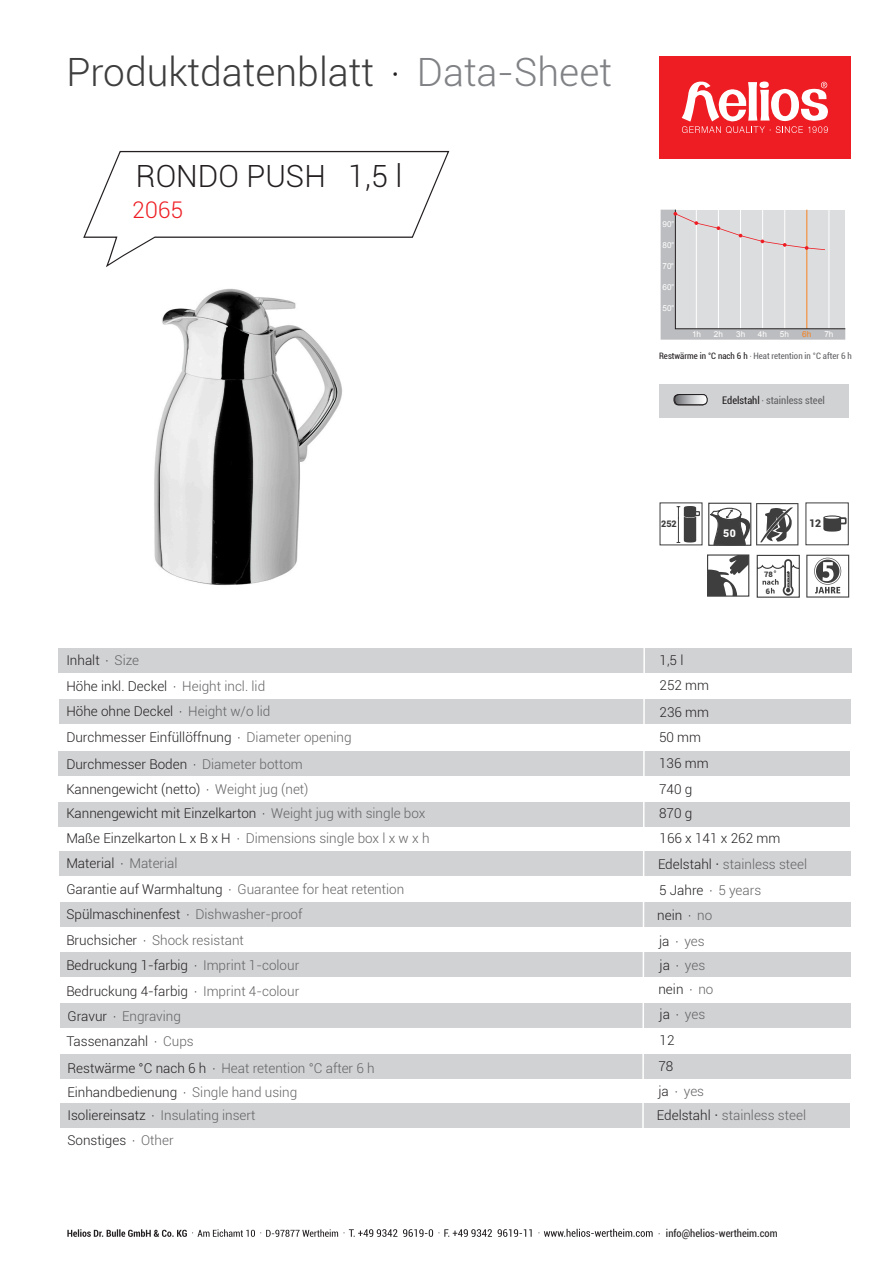
<style>
.page{position:relative;width:893px;height:1263px;background:#fff}
.page>*{position:absolute;margin:0;border:0;box-sizing:border-box;transform-origin:0 0}
.t1{font:300 39px "Roboto";color:#3e3e3f}
.t2{font:300 30.6px "Roboto";color:#231f20}
.t3{font:300 22.95px "Roboto";color:#ee1d23}
.t4{font:300 13.5px "Roboto";color:#231f20}
.t5{font:300 13.5px "Roboto";color:#636366}
.t6{font:condensed 10.5px "Roboto";color:#231f20}
.t7{font:condensed 10.5px "Roboto";color:#636366}
.t8{font:900 10.5px "Roboto";color:#fff}
.t9{font:900 10.5px "Roboto";color:#3e3e3f}
.t10{font:900 9px "Roboto";color:#3e3e3f}
.t11{font:condensed 8.85px "Roboto";color:#636366}
.t12{font:8.25px "Arial";color:#fff}
.t13{font:8.25px "Arial";color:#f58220}
.t14{font:900 7.5px "Roboto";color:#3e3e3f}
.s1{font-family:"Myriad Pro";font-weight:400;color:#231f20}
.s2{color:#808285}
.s3{color:#231f20}
.s4{font-family:"Myriad Pro";font-stretch:normal;font-size:9px;color:#231f20}
.s5{font-family:"Myriad Pro";font-stretch:normal;color:#231f20}
.s6{font-family:"Myriad Pro";font-weight:400}
.s7{color:#636366}
.s8{font-family:"Arial";font-weight:400;color:#231f20}
.s9{font-family:"Arial";font-stretch:normal;font-size:9px}
</style>
<div class="page">
<svg style="left:67px;top:1229px;width:586px;height:8px"></svg>
<div style="left:659px;top:56px;width:191px;height:103px;background:#ee1d23"></div>
<svg style="left:682px;top:81px;width:146px;height:52px"></svg>
<div style="left:58px;top:648px;width:794px;height:24px;background:#d1d2d4"></div>
<div style="left:59px;top:699px;width:792px;height:25px;background:#d1d2d4"></div>
<div style="left:58px;top:751px;width:792px;height:25px;background:#d1d2d4"></div>
<div style="left:58px;top:802px;width:792px;height:24px;background:#d1d2d4"></div>
<div style="left:59px;top:851px;width:792px;height:25px;background:#d1d2d4"></div>
<div style="left:60px;top:902px;width:791px;height:25px;background:#d1d2d4"></div>
<div style="left:60px;top:952px;width:790px;height:25px;background:#d1d2d4"></div>
<div style="left:60px;top:1003px;width:790px;height:25px;background:#d1d2d4"></div>
<div style="left:60px;top:1054px;width:790px;height:25px;background:#d1d2d4"></div>
<div style="left:60px;top:1103px;width:790px;height:25px;background:#d1d2d4"></div>
<img style="left:154px;top:288px;width:188px;height:297px">
<div style="left:659px;top:384px;width:190px;height:34px;background:#d1d2d4"></div>
<svg style="left:641px;top:648px;width:5px;height:480px"></svg>
<svg style="left:83px;top:150px;width:367px;height:117px"></svg>
<svg style="left:677px;top:506px;width:23px;height:37px"></svg>
<div style="left:708px;top:503px;width:43px;height:43px;border:1px solid #3e3e3f"></div>
<svg style="left:709px;top:503px;width:89px;height:42px"></svg>
<div style="left:805px;top:502px;width:44px;height:43px;border:1px solid #3e3e3f"></div>
<svg style="left:823px;top:515px;width:24px;height:17px"></svg>
<svg style="left:756px;top:554px;width:44px;height:44px"></svg>
<svg style="left:675px;top:394px;width:32px;height:11px"></svg>
<div style="left:674px;top:394px;width:33px;height:11px;border:1px solid #231f20;border-radius:4px"></div>
<svg style="left:806px;top:555px;width:43px;height:43px"></svg>
<svg style="left:661px;top:209px;width:185px;height:131px;background:#d6d5d7"></svg>
<div style="left:707px;top:554px;width:42px;height:43px;border:1px solid #3e3e3f"></div>
<svg style="left:708px;top:555px;width:41px;height:41px"></svg>
<p class="t1" style="left:66px;top:45px;width:547px">Produktdatenblatt <span class="s1">.</span> <span class="s2">Data-Sheet</span></p>
<p class="t2" style="left:136px;top:155px;width:268px">RONDO PUSH 1,5 l</p>
<p class="t3" style="left:132px;top:194px;width:52px">2065</p>
<p class="t12" style="left:662px;top:219px;width:13px">90°</p>
<p class="t12" style="left:662px;top:240px;width:13px">80°</p>
<p class="t12" style="left:662px;top:261px;width:13px">70°</p>
<p class="t12" style="left:662px;top:282px;width:13px">60°</p>
<p class="t12" style="left:662px;top:302px;width:13px">50°</p>
<p class="t12" style="left:692px;top:329px;width:11px">1h</p>
<p class="t12" style="left:714px;top:329px;width:11px">2h</p>
<p class="t12" style="left:736px;top:329px;width:11px">3h</p>
<p class="t12" style="left:758px;top:329px;width:11px">4h</p>
<p class="t12" style="left:780px;top:329px;width:11px">5h</p>
<p class="t13" style="left:802px;top:329px;width:11px">6h</p>
<p class="t12" style="left:824px;top:329px;width:11px">7h</p>
<p class="t11" style="left:659px;top:350px;width:194px"><span class="s3">Restwärme in °C nach 6 h</span> <span class="s4">.</span> Heat retention in °C after 6 h</p>
<p class="t7" style="left:722px;top:393px;width:104px"><span class="s3">Edelstahl</span> <span class="s5">.</span> stainless steel</p>
<p class="t10" style="left:661px;top:518px;width:17px">252</p>
<p class="t8" style="left:723px;top:526px;width:14px">50</p>
<p class="t14" style="left:764px;top:569px;width:10px">78</p>
<p class="t14" style="left:766px;top:586px;width:6px">6</p>
<p class="t9" style="left:809px;top:515px;width:14px">12</p>
<p class="t4" style="left:66px;top:650px;width:74px">Inhalt <span class="s6">.</span> <span class="s7">Size</span></p>
<p class="t4" style="left:66px;top:676px;width:200px">Höhe inkl. Deckel <span class="s6">.</span> <span class="s7">Height incl. lid</span></p>
<p class="t4" style="left:66px;top:701px;width:206px">Höhe ohne Deckel <span class="s6">.</span> <span class="s7">Height w/o lid</span></p>
<p class="t4" style="left:659px;top:650px;width:25px">1,5 l</p>
<p class="t4" style="left:659px;top:676px;width:51px">252 mm</p>
<p class="t4" style="left:659px;top:703px;width:51px">236 mm</p>
<p class="t4" style="left:659px;top:728px;width:44px">50 mm</p>
<p class="t4" style="left:659px;top:754px;width:51px">136 mm</p>
<p class="t4" style="left:659px;top:780px;width:35px">740 g</p>
<p class="t4" style="left:659px;top:804px;width:35px">870 g</p>
<p class="t4" style="left:659px;top:829px;width:122px">166 x 141 x 262 mm</p>
<p class="t5" style="left:658px;top:855px;width:151px"><span class="s3">Edelstahl</span> <span class="s8">·</span> stainless steel</p>
<p class="t4" style="left:66px;top:728px;width:287px">Durchmesser Einfüllöffnung <span class="s6">.</span> <span class="s7">Diameter opening</span></p>
<p class="t4" style="left:66px;top:755px;width:238px">Durchmesser Boden <span class="s6">.</span> <span class="s7">Diameter bottom</span></p>
<p class="t4" style="left:66px;top:780px;width:244px">Kannengewicht (netto) <span class="s6">.</span> <span class="s7">Weight jug (net)</span></p>
<p class="t4" style="left:66px;top:804px;width:361px">Kannengewicht mit Einzelkarton <span class="s6">.</span> <span class="s7">Weight jug with single box</span></p>
<p class="t5" style="left:66px;top:829px;width:365px"><span class="s3">Maße Einzelkarton L x B x H</span> <span class="s1">.</span> Dimensions single box l x w x h</p>
<p class="t4" style="left:66px;top:854px;width:113px">Material <span class="s6">.</span> <span class="s7">Material</span></p>
<p class="t5" style="left:66px;top:880px;width:339px"><span class="s3">Garantie auf Warmhaltung</span> <span class="s1">.</span> Guarantee for heat retention</p>
<p class="t4" style="left:66px;top:905px;width:238px">Spülmaschinenfest <span class="s6">.</span> <span class="s7">Dishwasher-proof</span></p>
<p class="t5" style="left:66px;top:931px;width:179px"><span class="s3">Bruchsicher</span> <span class="s1">.</span> Shock resistant</p>
<p class="t4" style="left:66px;top:955px;width:234px">Bedruckung 1-farbig <span class="s6">.</span> <span class="s7">Imprint 1-colour</span></p>
<p class="t4" style="left:66px;top:982px;width:234px">Bedruckung 4-farbig <span class="s6">.</span> <span class="s7">Imprint 4-colour</span></p>
<p class="t5" style="left:67px;top:1007px;width:115px"><span class="s3">Gravur</span> <span class="s1">.</span> Engraving</p>
<p class="t4" style="left:66px;top:1032px;width:129px">Tassenanzahl <span class="s6">.</span> <span class="s7">Cups</span></p>
<p class="t5" style="left:67px;top:1059px;width:309px"><span class="s3">Restwärme °C nach 6 h</span> <span class="s1">.</span> Heat retention °C after 6 h</p>
<p class="t4" style="left:67px;top:1083px;width:231px">Einhandbedienung <span class="s6">.</span> <span class="s7">Single hand using</span></p>
<p class="t4" style="left:67px;top:1131px;width:108px">Sonstiges <span class="s6">.</span> <span class="s7">Other</span></p>
<p class="t4" style="left:659px;top:881px;width:104px">5 Jahre <span class="s6">.</span> <span class="s7">5 years</span></p>
<p class="t4" style="left:657px;top:906px;width:56px">nein <span class="s6">.</span> <span class="s7">no</span></p>
<p class="t5" style="left:659px;top:931px;width:47px"><span class="s3">ja</span> <span class="s1">.</span> yes</p>
<p class="t5" style="left:659px;top:955px;width:47px"><span class="s3">ja</span> <span class="s1">.</span> yes</p>
<p class="t4" style="left:658px;top:980px;width:56px">nein <span class="s6">.</span> <span class="s7">no</span></p>
<p class="t5" style="left:659px;top:1005px;width:47px"><span class="s3">ja</span> <span class="s1">.</span> yes</p>
<p class="t4" style="left:659px;top:1031px;width:16px">12</p>
<p class="t4" style="left:658px;top:1057px;width:16px">78</p>
<p class="t5" style="left:658px;top:1082px;width:47px"><span class="s3">ja</span> <span class="s1">.</span> yes</p>
<p class="t5" style="left:67px;top:1106px;width:190px"><span class="s3">Isoliereinsatz</span> <span class="s1">.</span> Insulating insert</p>
<p class="t5" style="left:657px;top:1106px;width:151px"><span class="s3">Edelstahl</span> <span class="s8">·</span> stainless steel</p>
<p class="t6" style="left:658px;top:1225px;width:121px"><span class="s9">·</span> info@helios-wertheim.com</p>
</div>
